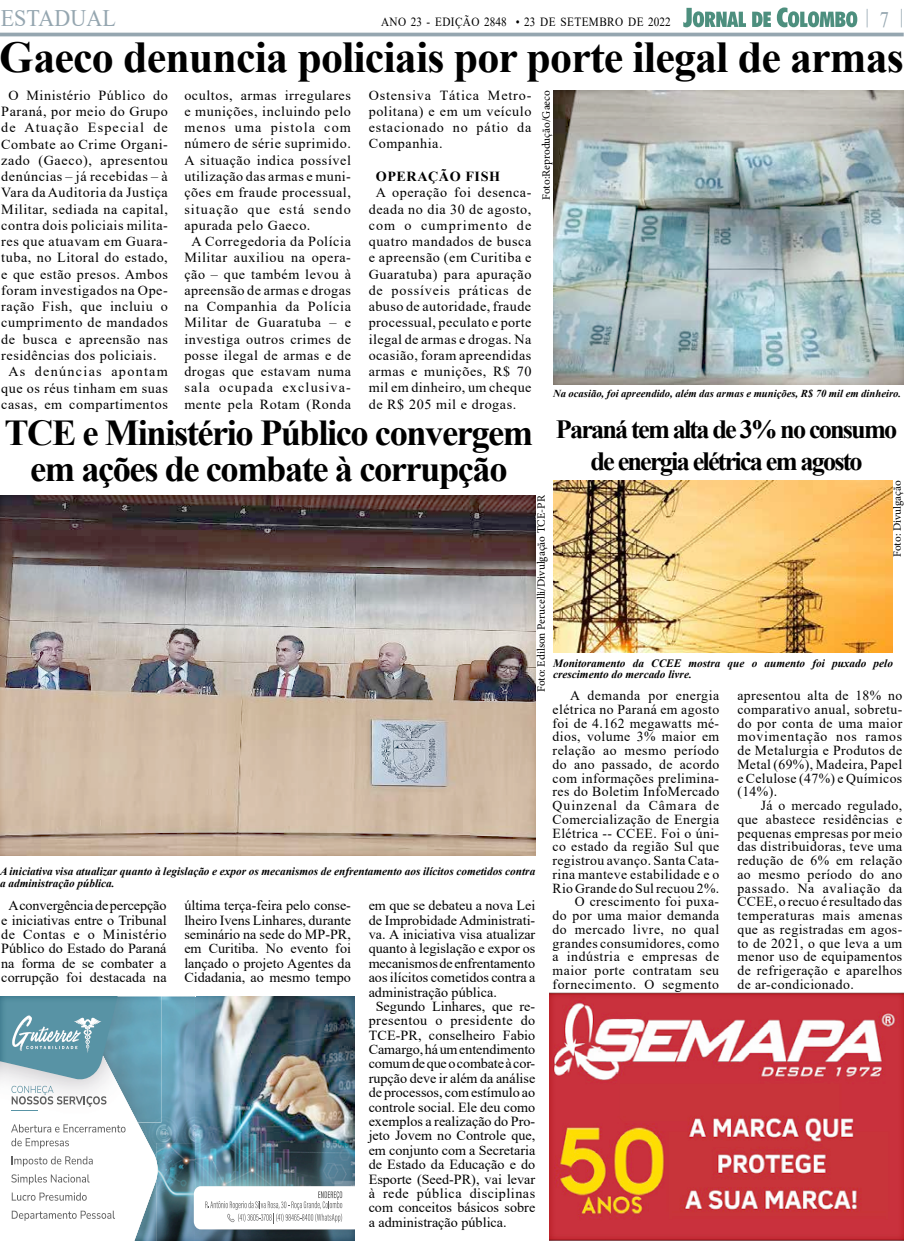
<style>
.page{position:relative;width:904px;height:1241px;background:#fff}
.page>*{position:absolute;margin:0;border:0;box-sizing:border-box;transform-origin:0 0}
.t1{font:700 44px "Times New Roman";letter-spacing:-.02em;color:#000}
.t2{font:700 36.38px/36.4px "Times New Roman";letter-spacing:-.04em;color:#000;text-align:center}
.t3{font:700 26.25px/32px "Times New Roman";letter-spacing:-.07em;color:#000;text-align:center}
.t4{font:23.62px "Times New Roman";letter-spacing:.005em;color:#95a6b0;scale:.93 1}
.t5{font:22.12px "Times New Roman";color:#95a6b0;scale:.83 1}
.t6{font:20.12px "Times New Roman";color:#95a6b0;scale:.92 1}
.t7{font:13.88px/16.2px "Times New Roman";letter-spacing:.04em;color:#000;text-align:justify}
.t8{font:13.88px/14.4px "Times New Roman";color:#000;text-align:center}
.t9{font:13.88px "Times New Roman";letter-spacing:-.005em;color:#000}
.t10{font:13.88px "Times New Roman";letter-spacing:.08em;color:#000}
.t11{font:13.88px "Times New Roman";letter-spacing:.075em;color:#000}
.t12{font:13.88px "Times New Roman";letter-spacing:.01em;color:#000}
.t13{font:13.88px "Times New Roman";letter-spacing:-.01em;color:#000}
.t14{font:13.88px "Times New Roman";letter-spacing:.09em;color:#000}
.t15{font:700 13.88px "Times New Roman";letter-spacing:.04em;color:#000}
.t16{font:13.75px/13.8px "Times New Roman";letter-spacing:.03em;color:#000;text-align:justify}
.t17{font:12.5px "Times New Roman";letter-spacing:.035em;color:#000;scale:.9 1}
.t18{font:italic 700 11.25px/11.2px "Times New Roman";color:#000}
.t19{font:11.25px "Minion Pro";color:#000}
.t20{font:italic 700 10.62px "Times New Roman";color:#000}
</style>
<div class="page">
<hr style="left:0;top:33px;width:903px;height:3px;background:#95a6b0">
<svg style="left:683px;top:7px;width:174px;height:20px"></svg>
<div style="left:552px;top:88px;width:352px;height:297px;background:#fff;opacity:.75"></div>
<div style="left:0;top:495px;width:537px;height:362px;background:#fff;opacity:.75"></div>
<div style="left:0;top:995px;width:355px;height:245px;background:#fff;opacity:.75"></div>
<div style="left:548px;top:991px;width:356px;height:249px;background:#fff;opacity:.75"></div>
<img style="left:553px;top:480px;width:339px;height:172px">
<h3 class="t4" style="left:1px;top:1px;width:125px">ESTADUAL</h3>
<h3 class="t6" style="left:865px;top:2px;width:5px">|</h3>
<h3 class="t6" style="left:899px;top:2px;width:5px">|</h3>
<h3 class="t5" style="left:879px;top:4px;width:13px">7</h3>
<h1 class="t1" style="left:0;top:26px;width:905px">Gaeco denuncia policiais por porte ilegal de armas</h1>
<p class="t17" style="left:381px;top:13px;width:323px">ANO 23 - EDIÇÃO 2848 • 23 DE SETEMBRO DE 2022</p>
<p class="t7" style="left:8px;top:87px;width:161px">O Ministério Público do</p>
<p class="t7" style="left:1px;top:103px;width:168px">Paraná, por meio do Grupo</p>
<p class="t10" style="left:1px;top:118px;width:168px">de Atuação Especial de</p>
<p class="t7" style="left:1px;top:135px;width:168px">Combate ao Crime Organi-</p>
<p class="t7" style="left:1px;top:152px;width:168px">zado (Gaeco), apresentou</p>
<p class="t7" style="left:1px;top:168px;width:168px">denúncias – já recebidas – à</p>
<p class="t7" style="left:1px;top:184px;width:168px">Vara da Auditoria da Justiça</p>
<p class="t7" style="left:1px;top:200px;width:168px">Militar, sediada na capital,</p>
<p class="t7" style="left:1px;top:217px;width:168px">contra dois policiais milita-</p>
<p class="t7" style="left:1px;top:233px;width:168px">res que atuavam em Guara-</p>
<p class="t7" style="left:1px;top:249px;width:168px">tuba, no Litoral do estado,</p>
<p class="t7" style="left:1px;top:265px;width:168px">e que estão presos. Ambos</p>
<p class="t7" style="left:1px;top:282px;width:168px">foram investigados na Ope-</p>
<p class="t7" style="left:1px;top:298px;width:168px">ração Fish, que incluiu o</p>
<p class="t7" style="left:1px;top:314px;width:168px">cumprimento de mandados</p>
<p class="t7" style="left:1px;top:330px;width:168px">de busca e apreensão nas</p>
<p class="t7" style="left:1px;top:347px;width:157px">residências dos policiais.</p>
<p class="t14" style="left:8px;top:362px;width:161px">As denúncias apontam</p>
<p class="t7" style="left:1px;top:379px;width:168px">que os réus tinham em suas</p>
<p class="t7" style="left:1px;top:395px;width:168px">casas, em compartimentos</p>
<p class="t7" style="left:184px;top:86px;width:168px">ocultos, armas irregulares</p>
<p class="t7" style="left:184px;top:103px;width:168px">e munições, incluindo pelo</p>
<p class="t11" style="left:184px;top:118px;width:168px">menos uma pistola com</p>
<p class="t7" style="left:184px;top:135px;width:168px">número de série suprimido.</p>
<p class="t7" style="left:184px;top:151px;width:168px">A situação indica possível</p>
<p class="t7" style="left:184px;top:168px;width:168px">utilização das armas e muni-</p>
<p class="t7" style="left:184px;top:184px;width:168px">ções em fraude processual,</p>
<p class="t11" style="left:184px;top:199px;width:168px">situação que está sendo</p>
<p class="t7" style="left:184px;top:216px;width:128px">apurada pelo Gaeco.</p>
<p class="t7" style="left:191px;top:233px;width:161px">A Corregedoria da Polícia</p>
<p class="t7" style="left:184px;top:249px;width:168px">Militar auxiliou na opera-</p>
<p class="t7" style="left:184px;top:265px;width:168px">ção – que também levou à</p>
<p class="t7" style="left:184px;top:281px;width:168px">apreensão de armas e drogas</p>
<p class="t7" style="left:184px;top:298px;width:168px">na Companhia da Polícia</p>
<p class="t7" style="left:184px;top:314px;width:168px">Militar de Guaratuba – e</p>
<p class="t7" style="left:184px;top:330px;width:168px">investiga outros crimes de</p>
<p class="t7" style="left:184px;top:346px;width:168px">posse ilegal de armas e de</p>
<p class="t7" style="left:184px;top:363px;width:168px">drogas que estavam numa</p>
<p class="t10" style="left:184px;top:378px;width:168px">sala ocupada exclusiva-</p>
<p class="t7" style="left:184px;top:395px;width:168px">mente pela Rotam (Ronda</p>
<p class="t7" style="left:369px;top:86px;width:164px">Ostensiva Tática Metro&shy;politana) e em um veículo estacionado no pátio da Companhia.</p>
<p class="t15" style="left:376px;top:166px;width:126px">OPERAÇÃO FISH</p>
<p class="t7" style="left:369px;top:184px;width:164px;text-indent:7px">A operação foi desenca&shy;deada no dia 30 de agosto, com o cumprimento de quatro mandados de busca e apreensão (em Curitiba e Guaratuba) para apuração de possíveis práticas de abuso de autoridade, fraude processual, peculato e porte ilegal de armas e drogas. Na ocasião, foram apreendidas armas e munições, R$ 70 mil em dinheiro, um cheque de R$ 205 mil e drogas.</p>
<p class="t19" style="left:538px;top:200px;width:111px;rotate:-90deg">Foto:Reprodução/Gaeco</p>
<p class="t20" style="left:553px;top:386px;width:349px">Na ocasião, foi apreendido, além das armas e munições, R$ 70 mil em dinheiro.</p>
<h2 class="t2" style="left:4px;top:413px;width:530px">TCE e Ministério Público convergem em ações de combate à corrupção</h2>
<h3 class="t3" style="left:556px;top:412px;width:343px">Paraná tem alta de 3% no consumo de energia elétrica em agosto</h3>
<p class="t19" style="left:889px;top:557px;width:78px;rotate:-90deg">Foto: Divulgação</p>
<p class="t19" style="left:533px;top:692px;width:198px;rotate:-90deg">Foto: Edilson Perucelli/Divulgação TCE-PR</p>
<p class="t18" style="left:553px;top:657px;width:341px">Monitoramento da CCEE mostra que o aumento foi puxado pelo crescimento do mercado livre.</p>
<p class="t16" style="left:552px;top:688px;width:168px;text-align:right">A demanda por energia elétrica no Paraná em agosto foi de 4.162 megawatts mé&shy;dios, volume 3% maior em relação ao mesmo período do ano passado, de acordo com informações prelimina&shy;res do Boletim InfoMercado<br>Quinzenal da Câmara de<br>Comercialização de Energia<br>Elétrica -- CCEE. Foi o úni&shy;co estado da região Sul que registrou avanço. Santa Cata&shy;rina manteve estabilidade e o<br>Rio Grande do Sul recuou 2%.<br>O crescimento foi puxa-<br>do por uma maior demanda do mercado livre, no qual grandes consumidores, como a indústria e empresas de maior porte contratam seu fornecimento. O segmento</p>
<p class="t16" style="left:737px;top:688px;width:166px">apresentou alta de 18% no comparativo anual, sobretu&shy;do por conta de uma maior movimentação nos ramos de Metalurgia e Produtos de Metal (69%), Madeira, Papel e Celulose (47%) e Químicos (14%).</p>
<p class="t16" style="left:737px;top:798px;width:166px;text-indent:23px">Já o mercado regulado, que abastece residências e pequenas empresas por meio das distribuidoras, teve uma redução de 6% em relação ao mesmo período do ano passado. Na avaliação da CCEE, o recuo é resultado das temperaturas mais amenas que as registradas em agos&shy;to de 2021, o que leva a um menor uso de equipamentos de refrigeração e aparelhos de ar-condicionado.</p>
<p class="t18" style="left:0;top:865px;width:537px">A iniciativa visa atualizar quanto à legislação e expor os mecanismos de enfrentamento aos ilícitos cometidos contra a administração pública.</p>
<p class="t7" style="left:184px;top:897px;width:168px;line-height:14.4px">última terça-feira pelo conse&shy;lheiro Ivens Linhares, durante seminário na sede do MP-PR, em Curitiba. No evento foi lançado o projeto Agentes da Cidadania, ao mesmo tempo</p>
<p class="t8" style="left:369px;top:897px;width:168px">em que se debateu a nova Lei</p>
<p class="t8" style="left:1px;top:897px;width:167px">A convergência de percepção e iniciativas entre o Tribunal de Contas e o Ministério<br>Público do Estado do Paraná na forma de se combater a corrupção foi destacada na</p>
<p class="t8" style="left:369px;top:912px;width:168px">de Improbidade Administrati-</p>
<p class="t8" style="left:369px;top:926px;width:168px">va. A iniciativa visa atualizar</p>
<p class="t8" style="left:369px;top:940px;width:168px">quanto à legislação e expor os</p>
<p class="t9" style="left:369px;top:953px;width:168px">mecanismos de enfrentamento</p>
<p class="t8" style="left:369px;top:969px;width:168px">aos ilícitos cometidos contra a</p>
<p class="t8" style="left:369px;top:984px;width:130px">administração pública.</p>
<p class="t8" style="left:376px;top:998px;width:161px">Segundo Linhares, que re-</p>
<p class="t7" style="left:369px;top:1011px;width:168px">presentou o presidente do</p>
<p class="t12" style="left:369px;top:1025px;width:168px">TCE-PR, conselheiro Fabio</p>
<p class="t9" style="left:369px;top:1039px;width:168px">Camargo, há um entendimento</p>
<p class="t13" style="left:369px;top:1053px;width:168px">comum de que o combate à cor-</p>
<p class="t8" style="left:369px;top:1070px;width:168px">rupção deve ir além da análise</p>
<p class="t8" style="left:369px;top:1084px;width:168px">de processos, com estímulo ao</p>
<p class="t8" style="left:369px;top:1099px;width:168px">controle social. Ele deu como</p>
<p class="t8" style="left:369px;top:1113px;width:168px">exemplos a realização do Pro-</p>
<p class="t8" style="left:369px;top:1127px;width:168px">jeto Jovem no Controle que,</p>
<p class="t8" style="left:369px;top:1142px;width:168px">em conjunto com a Secretaria</p>
<p class="t8" style="left:369px;top:1156px;width:168px">de Estado da Educação e do</p>
<p class="t8" style="left:369px;top:1170px;width:168px">Esporte (Seed-PR), vai levar</p>
<p class="t7" style="left:369px;top:1184px;width:168px">à rede pública disciplinas</p>
<p class="t8" style="left:369px;top:1199px;width:168px">com conceitos básicos sobre</p>
<p class="t8" style="left:369px;top:1214px;width:139px">a administração pública.</p>
</div>
